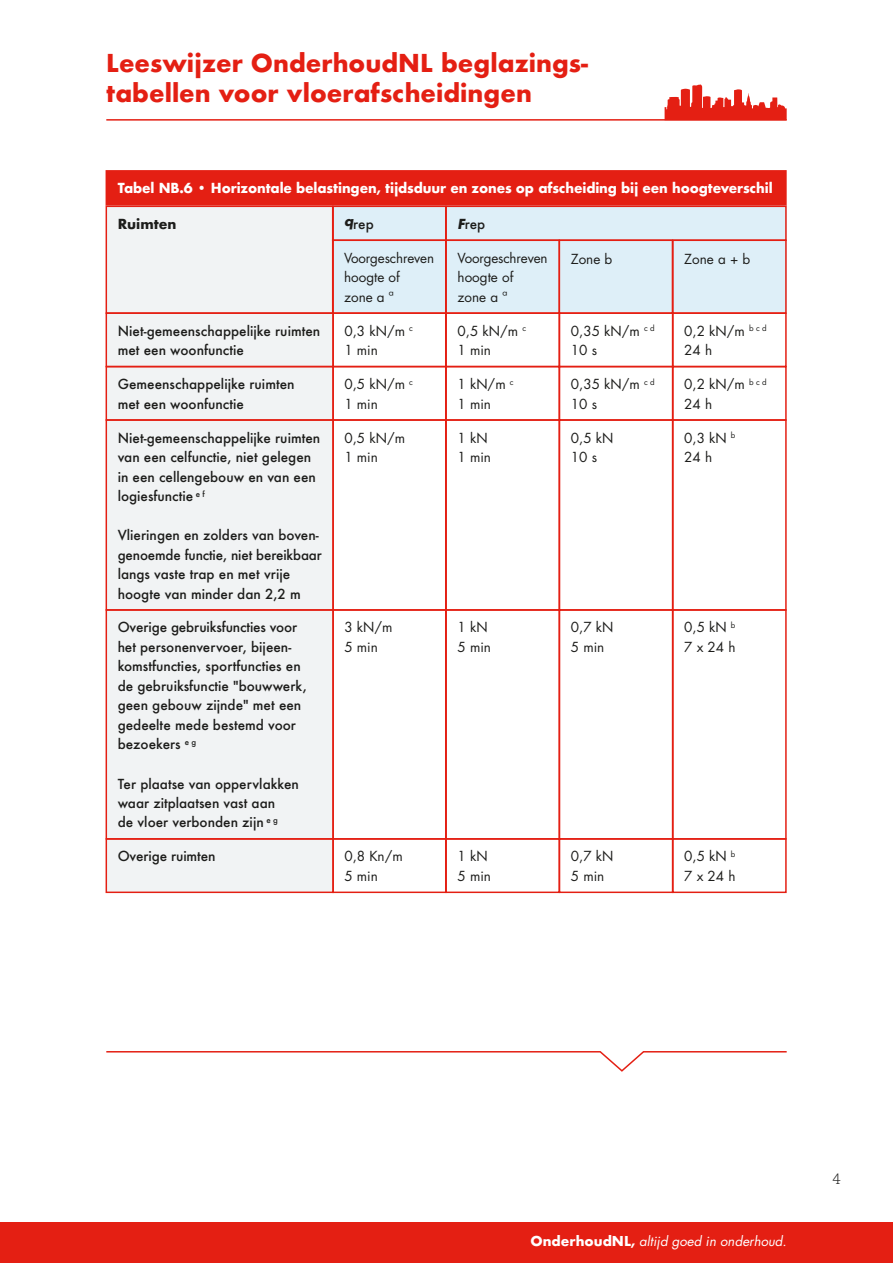
<style>
.page{position:relative;width:893px;height:1263px;background:#fff}
.page>*{position:absolute;margin:0;border:0;box-sizing:border-box;transform-origin:0 0}
.t1{font:700 24px/30px "Futura";color:#e41f13}
.t2{font:300 15px "Caecilia LT Std";color:#1d1d1b}
.t3{font:500 13.5px/19.5px "Futura";color:#1d1d1b}
.t4{font:13.5px/19.5px "Futura Std";color:#1d1d1b}
.t5{font:700 13.5px "Futura";letter-spacing:-.01em;color:#fff}
.t6{font:700 13.5px "Futura";color:#1d1d1b}
.t7{font:italic 13.35px "Futura";color:#fff}
.s1{font-weight:700;font-style:italic}
.s2{font-weight:700;font-style:normal}
</style>
<div class="page">
<hr style="left:106px;top:119px;width:681px;height:2px;background:#e41f13">
<svg style="left:665px;top:85px;width:122px;height:35px"></svg>
<div style="left:0;top:1223px;width:893px;height:40px;background:#e41f13"></div>
<div style="left:334px;top:206px;width:453px;height:106px;background:#deeff8"></div>
<div style="left:106px;top:206px;width:226px;height:687px;background:#f1f3f4"></div>
<div style="left:106px;top:206px;width:228px;height:108px;border:2px solid #e41f13"></div>
<div style="left:332px;top:206px;width:114px;height:35px;border:2px solid #e41f13"></div>
<div style="left:445px;top:206px;width:342px;height:35px;border:2px solid #e41f13"></div>
<div style="left:106px;top:171px;width:680px;height:34px;background:#e41f13"></div>
<div style="left:106px;top:170px;width:681px;height:36px;border:2px solid #e41f13"></div>
<div style="left:332px;top:239px;width:114px;height:75px;border:2px solid #e41f13"></div>
<div style="left:106px;top:312px;width:228px;height:55px;border:2px solid #e41f13"></div>
<div style="left:332px;top:312px;width:114px;height:55px;border:2px solid #e41f13"></div>
<div style="left:332px;top:366px;width:114px;height:55px;border:2px solid #e41f13"></div>
<div style="left:332px;top:419px;width:114px;height:192px;border:2px solid #e41f13"></div>
<div style="left:332px;top:609px;width:114px;height:231px;border:2px solid #e41f13"></div>
<div style="left:332px;top:838px;width:114px;height:55px;border:2px solid #e41f13"></div>
<div style="left:445px;top:312px;width:115px;height:55px;border:2px solid #e41f13"></div>
<div style="left:445px;top:366px;width:115px;height:55px;border:2px solid #e41f13"></div>
<div style="left:445px;top:419px;width:115px;height:192px;border:2px solid #e41f13"></div>
<div style="left:445px;top:609px;width:115px;height:231px;border:2px solid #e41f13"></div>
<div style="left:445px;top:838px;width:115px;height:55px;border:2px solid #e41f13"></div>
<div style="left:559px;top:366px;width:114px;height:55px;border:2px solid #e41f13"></div>
<div style="left:559px;top:419px;width:114px;height:192px;border:2px solid #e41f13"></div>
<div style="left:559px;top:609px;width:114px;height:231px;border:2px solid #e41f13"></div>
<div style="left:559px;top:838px;width:114px;height:55px;border:2px solid #e41f13"></div>
<div style="left:672px;top:312px;width:115px;height:55px;border:2px solid #e41f13"></div>
<div style="left:672px;top:366px;width:115px;height:55px;border:2px solid #e41f13"></div>
<div style="left:672px;top:419px;width:115px;height:192px;border:2px solid #e41f13"></div>
<div style="left:672px;top:609px;width:115px;height:231px;border:2px solid #e41f13"></div>
<div style="left:672px;top:838px;width:115px;height:55px;border:2px solid #e41f13"></div>
<div style="left:106px;top:366px;width:228px;height:55px;border:2px solid #e41f13"></div>
<div style="left:106px;top:419px;width:228px;height:192px;border:2px solid #e41f13"></div>
<div style="left:106px;top:609px;width:228px;height:231px;border:2px solid #e41f13"></div>
<div style="left:106px;top:838px;width:228px;height:55px;border:2px solid #e41f13"></div>
<div style="left:559px;top:239px;width:114px;height:75px;border:2px solid #e41f13"></div>
<div style="left:445px;top:239px;width:115px;height:75px;border:2px solid #e41f13"></div>
<div style="left:672px;top:239px;width:115px;height:75px;border:2px solid #e41f13"></div>
<svg style="left:106px;top:1051px;width:681px;height:21px"></svg>
<h1 class="t1" style="left:106px;top:48px;width:483px">Leeswijzer OnderhoudNL beglazings&shy;tabellen voor vloerafscheidingen</h1>
<p class="t5" style="left:118px;top:179px;width:656px">Tabel NB.6 • Horizontale belastingen, tijdsduur en zones op afscheiding bij een hoogteverschil</p>
<p class="t6" style="left:118px;top:214px;width:60px">Ruimten</p>
<p class="t3" style="left:344px;top:214px;width:31px"><sup>q</sup>rep</p>
<p class="t3" style="left:458px;top:214px;width:29px"><span class="s1">F</span>rep</p>
<p class="t4" style="left:344px;top:248px;width:92px">Voorgeschreven hoogte of<br>zone a ª</p>
<p class="t4" style="left:458px;top:248px;width:92px">Voorgeschreven</p>
<p class="t4" style="left:571px;top:249px;width:43px">Zone b</p>
<p class="t4" style="left:458px;top:268px;width:57px">hoogte of zone a ª</p>
<p class="t4" style="left:684px;top:249px;width:68px">Zone a + b</p>
<p class="t3" style="left:118px;top:321px;width:204px">Niet-gemeenschappelijke ruimten met een woonfunctie</p>
<p class="t4" style="left:344px;top:321px;width:70px">0,3 kN/m <sup>c<br></sup>1 min</p>
<p class="t4" style="left:344px;top:375px;width:70px">0,5 kN/m <sup>c<br></sup>1 min</p>
<p class="t4" style="left:344px;top:428px;width:62px">0,5 kN/m<br>1 min</p>
<p class="t3" style="left:118px;top:374px;width:178px">Gemeenschappelijke ruimten met een woonfunctie</p>
<p class="t3" style="left:118px;top:428px;width:204px">Niet-gemeenschappelijke ruimten van een celfunctie, niet gelegen in een cellengebouw en van een logiesfunctie <sup>e</sup> <sup>f</sup></p>
<p class="t3" style="left:118px;top:525px;width:206px">Vlieringen en zolders van boven&shy;genoemde functie, niet bereikbaar langs vaste trap en met vrije hoogte van minder dan 2,2 m</p>
<p class="t3" style="left:118px;top:617px;width:191px">Overige gebruiksfuncties voor het personenvervoer, bijeen&shy;komstfuncties, sportfuncties en de gebruiksfunctie "bouwwerk, geen gebouw zijnde" met een gedeelte mede bestemd voor bezoekers <sup>e</sup> <sup>g</sup></p>
<p class="t3" style="left:118px;top:773px;width:183px">Ter plaatse van oppervlakken waar zitplaatsen vast aan<br>de vloer verbonden zijn <sup>e</sup> <sup>g</sup></p>
<p class="t3" style="left:118px;top:846px;width:99px">Overige ruimten</p>
<p class="t4" style="left:344px;top:618px;width:50px">3 kN/m<br>5 min</p>
<p class="t4" style="left:344px;top:847px;width:60px">0,8 Kn/m<br>5 min</p>
<p class="t4" style="left:458px;top:321px;width:70px">0,5 kN/m <sup>c<br></sup>1 min</p>
<p class="t4" style="left:458px;top:375px;width:58px">1 kN/m <sup>c<br></sup>1 min</p>
<p class="t4" style="left:458px;top:428px;width:35px">1 kN<br>1 min</p>
<p class="t4" style="left:458px;top:618px;width:35px">1 kN<br>5 min</p>
<p class="t4" style="left:458px;top:847px;width:35px">1 kN<br>5 min</p>
<p class="t4" style="left:571px;top:321px;width:85px">0,35 kN/m <sup>c</sup> <sup>d<br></sup>10 s</p>
<p class="t4" style="left:571px;top:375px;width:85px">0,35 kN/m <sup>c</sup> <sup>d<br></sup>10 s</p>
<p class="t4" style="left:571px;top:428px;width:44px">0,5 kN<br>10 s</p>
<p class="t4" style="left:684px;top:321px;width:84px">0,2 kN/m <sup>b</sup> <sup>c</sup> <sup>d<br></sup>24 h</p>
<p class="t4" style="left:684px;top:375px;width:84px">0,2 kN/m <sup>b</sup> <sup>c</sup> <sup>d<br></sup>24 h</p>
<p class="t4" style="left:684px;top:428px;width:53px">0,3 kN <sup>b<br></sup>24 h</p>
<p class="t4" style="left:571px;top:618px;width:44px">0,7 kN<br>5 min</p>
<p class="t4" style="left:684px;top:618px;width:53px">0,5 kN <sup>b<br></sup>7 x 24 h</p>
<p class="t4" style="left:571px;top:847px;width:44px">0,7 kN<br>5 min</p>
<p class="t4" style="left:684px;top:847px;width:53px">0,5 kN <sup>b<br></sup>7 x 24 h</p>
<p class="t7" style="left:530px;top:1232px;width:258px"><span class="s2">OnderhoudNL,</span> altijd goed in onderhoud.</p>
<p class="t2" style="left:832px;top:1170px;width:10px">4</p>
</div>
